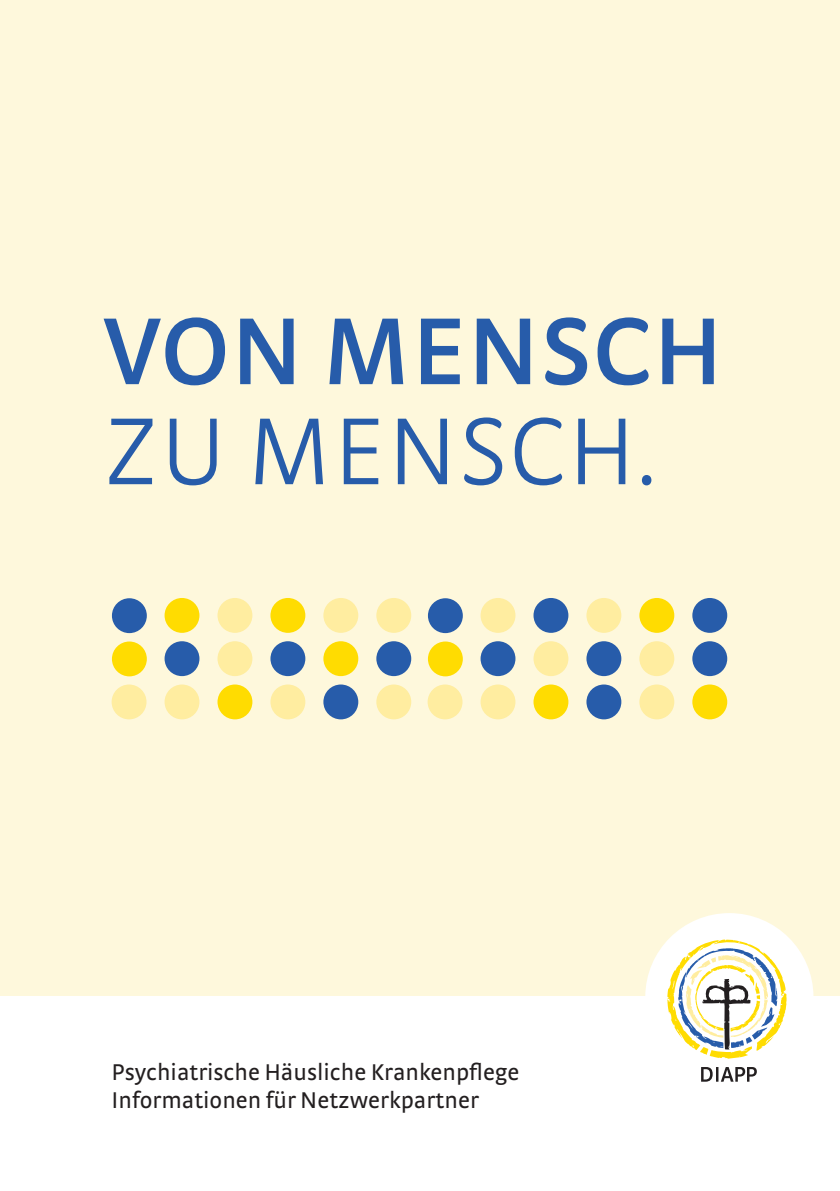
<style>
.page{position:relative;width:840px;height:1191px;background:#fff}
.page>*{position:absolute;margin:0;border:0;box-sizing:border-box;transform-origin:0 0}
.t1{font:600 100px "Strada OT";letter-spacing:.01em;color:#275caa}
.t2{font:300 100px "Strada OT";letter-spacing:.015em;color:#275caa}
.t3{font:24px/28.8px "Strada OT";color:#231f20}
</style>
<div class="page">
<div style="left:0;top:0;width:839px;height:995px;background:#fef8dc"></div>
<svg style="left:0;top:913px;width:839px;height:169px"></svg>
<svg style="left:667px;top:939px;width:119px;height:119px"></svg>
<svg style="left:700px;top:1067px;width:56px;height:14px"></svg>
<div style="left:270px;top:598px;width:35px;height:35px;background:#ffdc01;border-radius:50%"></div>
<div style="left:270px;top:641px;width:35px;height:35px;background:#275caa;border-radius:50%"></div>
<div style="left:270px;top:684px;width:35px;height:35px;background:#ffeda0;border-radius:50%"></div>
<div style="left:323px;top:598px;width:35px;height:35px;background:#ffeda0;border-radius:50%"></div>
<div style="left:323px;top:641px;width:35px;height:35px;background:#ffdc01;border-radius:50%"></div>
<div style="left:323px;top:684px;width:35px;height:35px;background:#275caa;border-radius:50%"></div>
<div style="left:217px;top:598px;width:35px;height:35px;background:#ffeda0;border-radius:50%"></div>
<div style="left:217px;top:641px;width:35px;height:35px;background:#ffeda0;border-radius:50%"></div>
<div style="left:217px;top:684px;width:35px;height:35px;background:#ffdc01;border-radius:50%"></div>
<div style="left:376px;top:598px;width:35px;height:35px;background:#ffeda0;border-radius:50%"></div>
<div style="left:376px;top:641px;width:35px;height:35px;background:#275caa;border-radius:50%"></div>
<div style="left:376px;top:684px;width:35px;height:35px;background:#ffeda0;border-radius:50%"></div>
<div style="left:164px;top:598px;width:35px;height:35px;background:#ffdc01;border-radius:50%"></div>
<div style="left:164px;top:641px;width:35px;height:35px;background:#275caa;border-radius:50%"></div>
<div style="left:164px;top:684px;width:35px;height:35px;background:#ffeda0;border-radius:50%"></div>
<div style="left:112px;top:598px;width:35px;height:35px;background:#275caa;border-radius:50%"></div>
<div style="left:112px;top:641px;width:35px;height:35px;background:#ffdc01;border-radius:50%"></div>
<div style="left:111px;top:684px;width:35px;height:35px;background:#ffeda0;border-radius:50%"></div>
<div style="left:586px;top:598px;width:35px;height:35px;background:#ffeda0;border-radius:50%"></div>
<div style="left:586px;top:641px;width:35px;height:35px;background:#275caa;border-radius:50%"></div>
<div style="left:586px;top:684px;width:35px;height:35px;background:#275caa;border-radius:50%"></div>
<div style="left:639px;top:598px;width:35px;height:35px;background:#ffdc01;border-radius:50%"></div>
<div style="left:639px;top:641px;width:35px;height:35px;background:#ffeda0;border-radius:50%"></div>
<div style="left:639px;top:684px;width:35px;height:35px;background:#ffeda0;border-radius:50%"></div>
<div style="left:533px;top:598px;width:35px;height:35px;background:#275caa;border-radius:50%"></div>
<div style="left:533px;top:641px;width:35px;height:35px;background:#ffeda0;border-radius:50%"></div>
<div style="left:533px;top:684px;width:35px;height:35px;background:#ffdc01;border-radius:50%"></div>
<div style="left:692px;top:598px;width:34px;height:35px;background:#275caa;border-radius:50%"></div>
<div style="left:692px;top:641px;width:34px;height:35px;background:#275caa;border-radius:50%"></div>
<div style="left:692px;top:684px;width:34px;height:35px;background:#ffdc01;border-radius:50%"></div>
<div style="left:480px;top:598px;width:35px;height:35px;background:#ffeda0;border-radius:50%"></div>
<div style="left:480px;top:641px;width:35px;height:35px;background:#275caa;border-radius:50%"></div>
<div style="left:480px;top:684px;width:35px;height:35px;background:#ffeda0;border-radius:50%"></div>
<div style="left:427px;top:598px;width:35px;height:35px;background:#275caa;border-radius:50%"></div>
<div style="left:427px;top:641px;width:35px;height:35px;background:#ffdc01;border-radius:50%"></div>
<div style="left:427px;top:684px;width:35px;height:35px;background:#ffeda0;border-radius:50%"></div>
<h1 class="t1" style="left:103px;top:292px;width:621px">VON MENSCH</h1>
<h1 class="t2" style="left:103px;top:395px;width:554px">ZU MENSCH.</h1>
<p class="t3" style="left:111px;top:1057px;width:409px">Psychiatrische Häusliche Krankenpflege<br>Informationen für Netzwerkpartner</p>
</div>
